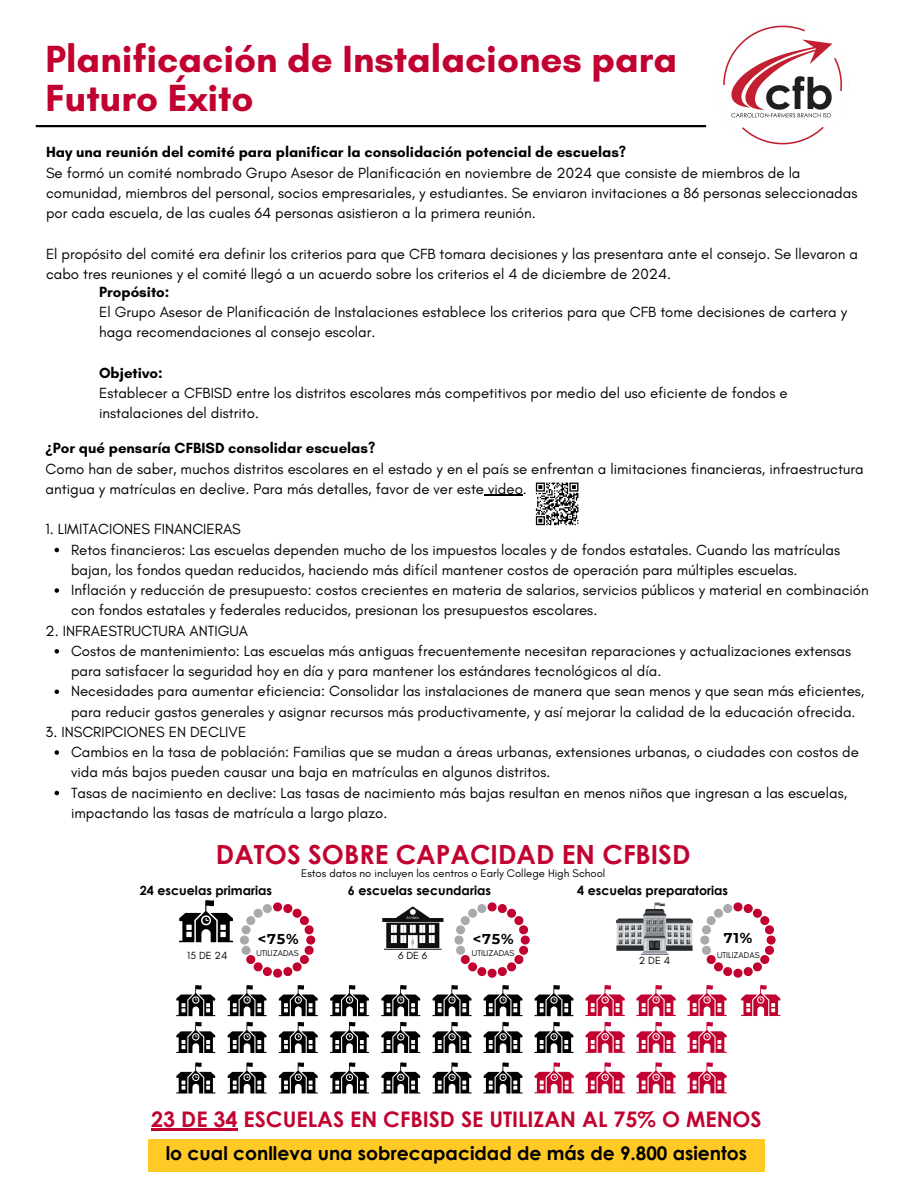
<style>
.page{position:relative;width:918px;height:1188px;background:#fff}
.page>*{position:absolute;margin:0;border:0;box-sizing:border-box;transform-origin:0 0}
.t1{font:700 38.55px/39.3px "Glacial Indifference";color:#c10230}
.t2{font:700 26.4px "Century Gothic";color:#c10230}
.t3{font:700 21.45px "Century Gothic";color:#c10230}
.t4{font:700 18.75px "Century Gothic";color:#000}
.t5{font:15px/20.2px "Glacial Indifference";color:#000}
.t6{font:700 14.25px "Montserrat";color:#000}
.t7{font:700 12.6px "Century Gothic";color:#000}
.t8{font:11.25px "Glacial Indifference";color:#000}
.t9{font:10.5px "Glacial Indifference";color:#000}
.t10{font:8.55px "Glacial Indifference";color:#000}
.s1{font-weight:700}
.s2{font-family:"Noto Sans";font-weight:700}
</style>
<div class="page">
<hr style="left:484px;top:495px;width:39px;height:1px;background:#000">
<svg style="left:55px;top:548px;width:4px;height:4px"></svg>
<svg style="left:55px;top:588px;width:4px;height:5px"></svg>
<svg style="left:55px;top:649px;width:4px;height:5px"></svg>
<svg style="left:55px;top:690px;width:4px;height:4px"></svg>
<svg style="left:55px;top:750px;width:4px;height:5px"></svg>
<svg style="left:55px;top:791px;width:4px;height:4px"></svg>
<svg style="left:535px;top:482px;width:44px;height:44px"></svg>
<svg style="left:179px;top:900px;width:54px;height:42px"></svg>
<img style="left:617px;top:902px;width:75px;height:53px">
<svg style="left:240px;top:902px;width:75px;height:76px"></svg>
<div style="left:256px;top:924px;width:42px;height:23px;background:#fff"></div>
<svg style="left:454px;top:902px;width:76px;height:76px"></svg>
<div style="left:471px;top:924px;width:42px;height:23px;background:#fff"></div>
<div style="left:148px;top:1139px;width:617px;height:33px;background:#ffca26"></div>
<hr style="left:151px;top:1129px;width:87px;height:2px;background:#c10230">
<hr style="left:384px;top:949px;width:58px;height:1px;background:#100f0d">
<svg style="left:382px;top:907px;width:61px;height:41px"></svg>
<svg style="left:700px;top:902px;width:76px;height:76px"></svg>
<div style="left:716px;top:924px;width:42px;height:23px;background:#fff"></div>
<svg style="left:279px;top:985px;width:39px;height:31px"></svg>
<svg style="left:279px;top:1022px;width:39px;height:31px"></svg>
<svg style="left:279px;top:1062px;width:39px;height:32px"></svg>
<svg style="left:176px;top:1022px;width:39px;height:31px"></svg>
<svg style="left:227px;top:985px;width:40px;height:31px"></svg>
<svg style="left:330px;top:985px;width:39px;height:31px"></svg>
<svg style="left:330px;top:1022px;width:39px;height:31px"></svg>
<svg style="left:330px;top:1062px;width:39px;height:32px"></svg>
<svg style="left:176px;top:1062px;width:39px;height:32px"></svg>
<svg style="left:227px;top:1022px;width:40px;height:31px"></svg>
<svg style="left:381px;top:985px;width:39px;height:31px"></svg>
<svg style="left:381px;top:1022px;width:39px;height:31px"></svg>
<svg style="left:381px;top:1062px;width:39px;height:32px"></svg>
<svg style="left:534px;top:985px;width:40px;height:31px"></svg>
<svg style="left:227px;top:1062px;width:40px;height:32px"></svg>
<svg style="left:432px;top:985px;width:40px;height:31px"></svg>
<svg style="left:432px;top:1022px;width:40px;height:31px"></svg>
<svg style="left:432px;top:1062px;width:40px;height:32px"></svg>
<svg style="left:534px;top:1022px;width:40px;height:31px"></svg>
<svg style="left:176px;top:985px;width:39px;height:31px"></svg>
<svg style="left:483px;top:985px;width:40px;height:31px"></svg>
<svg style="left:483px;top:1022px;width:40px;height:31px"></svg>
<svg style="left:483px;top:1062px;width:40px;height:32px"></svg>
<svg style="left:534px;top:1062px;width:40px;height:31px"></svg>
<svg style="left:687px;top:1062px;width:39px;height:31px"></svg>
<svg style="left:585px;top:985px;width:40px;height:31px"></svg>
<svg style="left:585px;top:1022px;width:40px;height:31px"></svg>
<svg style="left:585px;top:1062px;width:40px;height:31px"></svg>
<svg style="left:687px;top:985px;width:39px;height:31px"></svg>
<svg style="left:741px;top:985px;width:39px;height:31px"></svg>
<svg style="left:636px;top:985px;width:40px;height:31px"></svg>
<svg style="left:636px;top:1022px;width:40px;height:31px"></svg>
<svg style="left:636px;top:1062px;width:40px;height:31px"></svg>
<svg style="left:687px;top:1022px;width:39px;height:31px"></svg>
<hr style="left:36px;top:125px;width:670px;height:2px;background:#000">
<img style="left:723px;top:25px;width:127px;height:120px">
<p class="t1" style="left:46px;top:39px;width:633px">Planificación de Instalaciones para<br>Futuro Éxito</p>
<p class="t5" style="left:46px;top:142px;width:813px"><span class="s1">Hay una reunión del comité para planificar la consolidación potencial de escuelas?<br></span>Se formó un comité nombrado Grupo Asesor de Planificación en noviembre de 2024 que consiste de miembros de la comunidad, miembros del personal, socios empresariales, y estudiantes. Se enviaron invitaciones a 86 personas seleccionadas por cada escuela, de las cuales 64 personas asistieron a la primera reunión.</p>
<p class="t5" style="left:46px;top:243px;width:814px">El propósito del comité era definir los criterios para que CFB tomara decisiones y las presentara ante el consejo. Se llevaron a cabo tres reuniones y el comité llegó a un acuerdo sobre los criterios el 4 de diciembre de 2024.</p>
<h1 class="t5" style="left:99px;top:282px;width:750px"><span class="s1">Propósito:<br></span>El Grupo Asesor de Planificación de Instalaciones establece los criterios para que CFB tome decisiones de cartera y haga recomendaciones al consejo escolar.</h1>
<p class="t5" style="left:99px;top:363px;width:690px"><span class="s1">Objetivo:<br></span>Establecer a CFBISD entre los distritos escolares más competitivos por medio del uso eficiente de fondos e instalaciones del distrito.</p>
<p class="t5" style="left:46px;top:438px;width:820px"><span class="s2">¿</span><span class="s1">Por qué pensaría CFBISD consolidar escuelas?<br></span>Como han de saber, muchos distritos escolares en el estado y en el país se enfrentan a limitaciones financieras, infraestructura antigua y matrículas en declive. Para más detalles, favor de ver este video.</p>
<h5 class="t5" style="left:46px;top:519px;width:197px">1. LIMITACIONES FINANCIERAS</h5>
<h5 class="t5" style="left:71px;top:539px;width:771px">Retos financieros: Las escuelas dependen mucho de los impuestos locales y de fondos estatales. Cuando las matrículas bajan, los fondos quedan reducidos, haciendo más difícil mantener costos de operación para múltiples escuelas.</h5>
<h5 class="t5" style="left:71px;top:580px;width:799px">Inflación y reducción de presupuesto: costos crecientes en materia de salarios, servicios públicos y material en combinación con fondos estatales y federales reducidos, presionan los presupuestos escolares.</h5>
<h5 class="t5" style="left:46px;top:620px;width:204px">2. INFRAESTRUCTURA ANTIGUA</h5>
<h5 class="t5" style="left:71px;top:640px;width:782px">Costos de mantenimiento: Las escuelas más antiguas frecuentemente necesitan reparaciones y actualizaciones extensas para satisfacer la seguridad hoy en día y para mantener los estándares tecnológicos al día.</h5>
<h3 class="t5" style="left:71px;top:681px;width:795px">Necesidades para aumentar eficiencia: Consolidar las instalaciones de manera que sean menos y que sean más eficientes, para reducir gastos generales y asignar recursos más productivamente, y así mejorar la calidad de la educación ofrecida.</h3>
<p class="t5" style="left:46px;top:721px;width:202px">3. INSCRIPCIONES EN DECLIVE</p>
<p class="t5" style="left:71px;top:742px;width:789px">Cambios en la tasa de población: Familias que se mudan a áreas urbanas, extensiones urbanas, o ciudades con costos de vida más bajos pueden causar una baja en matrículas en algunos distritos.</p>
<h3 class="t5" style="left:71px;top:782px;width:778px">Tasas de nacimiento en declive: Las tasas de nacimiento más bajas resultan en menos niños que ingresan a las escuelas, impactando las tasas de matrícula a largo plazo.</h3>
<p class="t2" style="left:216px;top:838px;width:476px">DATOS SOBRE CAPACIDAD EN CFBISD</p>
<h6 class="t7" style="left:140px;top:883px;width:134px">24 escuelas primarias</h6>
<h6 class="t7" style="left:577px;top:883px;width:153px">4 escuelas preparatorias</h6>
<h4 class="t8" style="left:301px;top:867px;width:306px">Estos datos no incluyen los centros o Early College High School</h4>
<p class="t7" style="left:348px;top:883px;width:145px">6 escuelas secundarias</p>
<h6 class="t9" style="left:187px;top:949px;width:42px">15 DE 24</h6>
<p class="t6" style="left:258px;top:930px;width:42px">&lt;75%</p>
<h3 class="t10" style="left:256px;top:948px;width:44px">UTILIZADAS</h3>
<p class="t9" style="left:398px;top:949px;width:31px">6DE6</p>
<p class="t6" style="left:473px;top:930px;width:42px">&lt;75%</p>
<p class="t10" style="left:472px;top:948px;width:44px">UTILIZADAS</p>
<p class="t9" style="left:639px;top:954px;width:33px">2DE4</p>
<p class="t6" style="left:724px;top:929px;width:30px">71%</p>
<p class="t10" style="left:717px;top:949px;width:44px">UTILIZADAS</p>
<h2 class="t3" style="left:151px;top:1105px;width:612px">23 DE 34 ESCUELAS EN CFBISD SE UTILIZAN AL 75% O MENOS</h2>
<p class="t4" style="left:166px;top:1141px;width:583px">lo cual conlleva una sobrecapacidad de más de 9.800 asientos</p>
</div>
